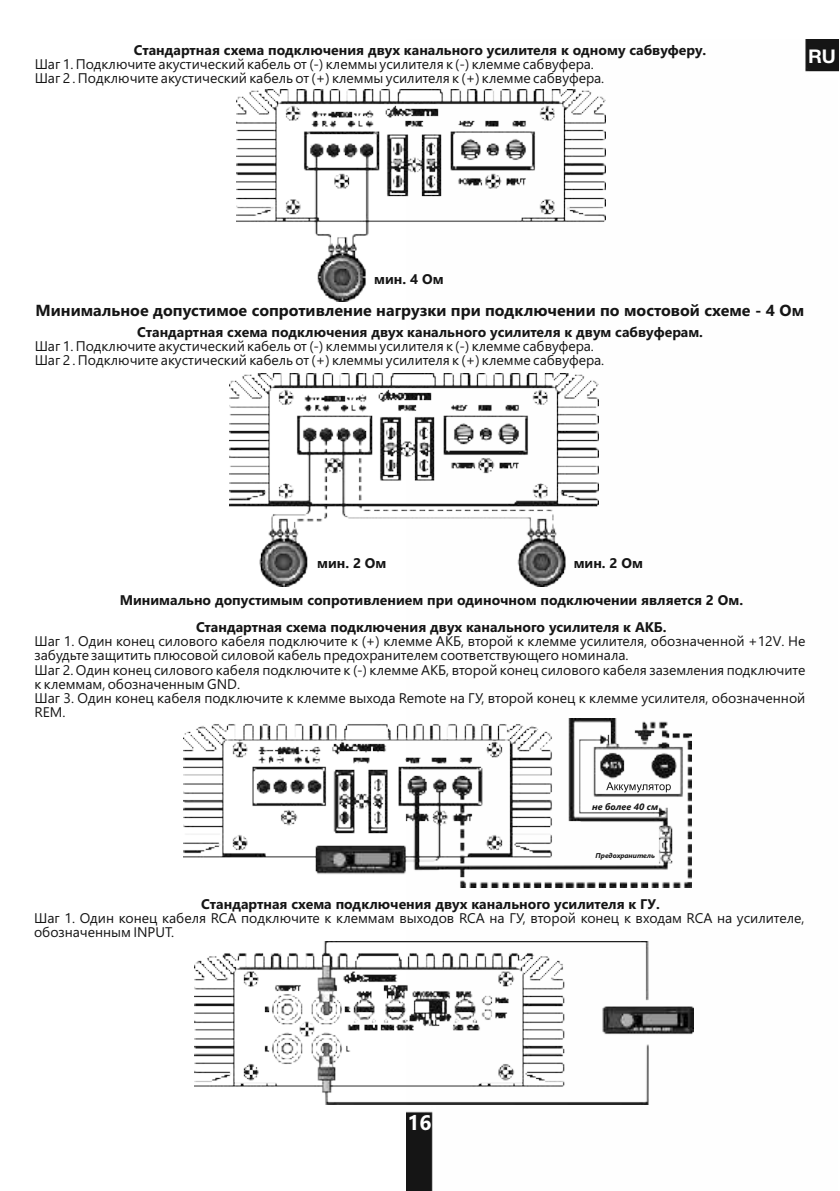
<style>
.page{position:relative;width:840px;height:1191px;background:#fff}
.page>*{position:absolute;margin:0;border:0;box-sizing:border-box;transform-origin:0 0}
.t1{font:700 21px "Segoe UI";color:#fefefe}
.t2{font:700 19px "Helvetica Neue Cyr";color:#fefefe}
.t3{font:700 16px "Segoe UI";color:#151515}
.t4{font:14px/14px "Segoe UI";color:#151515}
.t5{font:700 14px/28px "Segoe UI";color:#151515;text-align:center}
.t6{font:italic 700 9.2px "Segoe UI";color:#151515}
.t7{font:italic 700 7px "Segoe UI";color:#151515}
</style>
<div class="page">
<img style="left:406px;top:40px;width:431px;height:1150px">
<img style="left:236px;top:90px;width:369px;height:212px">
<img style="left:230px;top:374px;width:368px;height:212px">
<img style="left:184px;top:718px;width:507px;height:169px">
<img style="left:194px;top:941px;width:498px;height:163px">
<p class="t5" style="left:134px;top:37px;width:573px">Стандартная схема подключения двух канального усилителя к одному сабвуферу.</p>
<p class="t4" style="left:35px;top:58px;width:570px">Шаг 1. Подключите акустический кабель от (-) клеммы усилителя к (-) клемме сабвуфера.<br>Шаг 2 . Подключите акустический кабель от (+) клеммы усилителя к (+) клемме сабвуфера.</p>
<p class="t5" style="left:374px;top:267px;width:71px">мин. 4 Ом</p>
<h2 class="t2" style="left:807px;top:49px;width:29px">RU</h2>
<p class="t3" style="left:36px;top:305px;width:769px">Минимальное допустимое сопротивление нагрузки при подключении по мостовой схеме - 4 Ом</p>
<p class="t5" style="left:137px;top:319px;width:567px">Стандартная схема подключения двух канального усилителя к двум сабвуферам.</p>
<p class="t4" style="left:35px;top:340px;width:570px">Шаг 1. Подключите акустический кабель от (-) клеммы усилителя к (-) клемме сабвуфера.<br>Шаг 2 . Подключите акустический кабель от (+) клеммы усилителя к (+) клемме сабвуфера.</p>
<p class="t5" style="left:317px;top:550px;width:71px">мин. 2 Ом</p>
<p class="t5" style="left:573px;top:550px;width:71px">мин. 2 Ом</p>
<p class="t5" style="left:120px;top:587px;width:624px">Минимально допустимым сопротивлением при одиночном подключении является 2 Ом.<br>Стандартная схема подключения двух канального усилителя к АКБ.</p>
<p class="t4" style="left:34px;top:636px;width:772px">Шаг 1. Один конец силового кабеля подключите к (+) клемме АКБ, второй к клемме усилителя, обозначенной +12V. Не забудьте защитить плюсовой силовой кабель предохранителем соответствующего номинала.<br>Шаг 2. Один конец силового кабеля подключите к (-) клемме АКБ, второй конец силового кабеля заземления подключите к клеммам, обозначенным GND.<br>Шаг 3. Один конец кабеля подключите к клемме выхода Remote на ГУ, второй конец к клемме усилителя, обозначенной REM.</p>
<p class="t6" style="left:592px;top:803px;width:68px">не более 40 см</p>
<p class="t7" style="left:595px;top:853px;width:61px">Предохранитель</p>
<p class="t5" style="left:201px;top:891px;width:460px">Стандартная схема подключения двух канального усилителя к ГУ.</p>
<p class="t4" style="left:34px;top:912px;width:771px">Шаг 1. Один конец кабеля RCA подключите к клеммам выходов RCA на ГУ, второй конец к входам RCA на усилителе, обозначенным INPUT.</p>
<h1 class="t1" style="left:407px;top:1115px;width:26px">16</h1>
</div>
